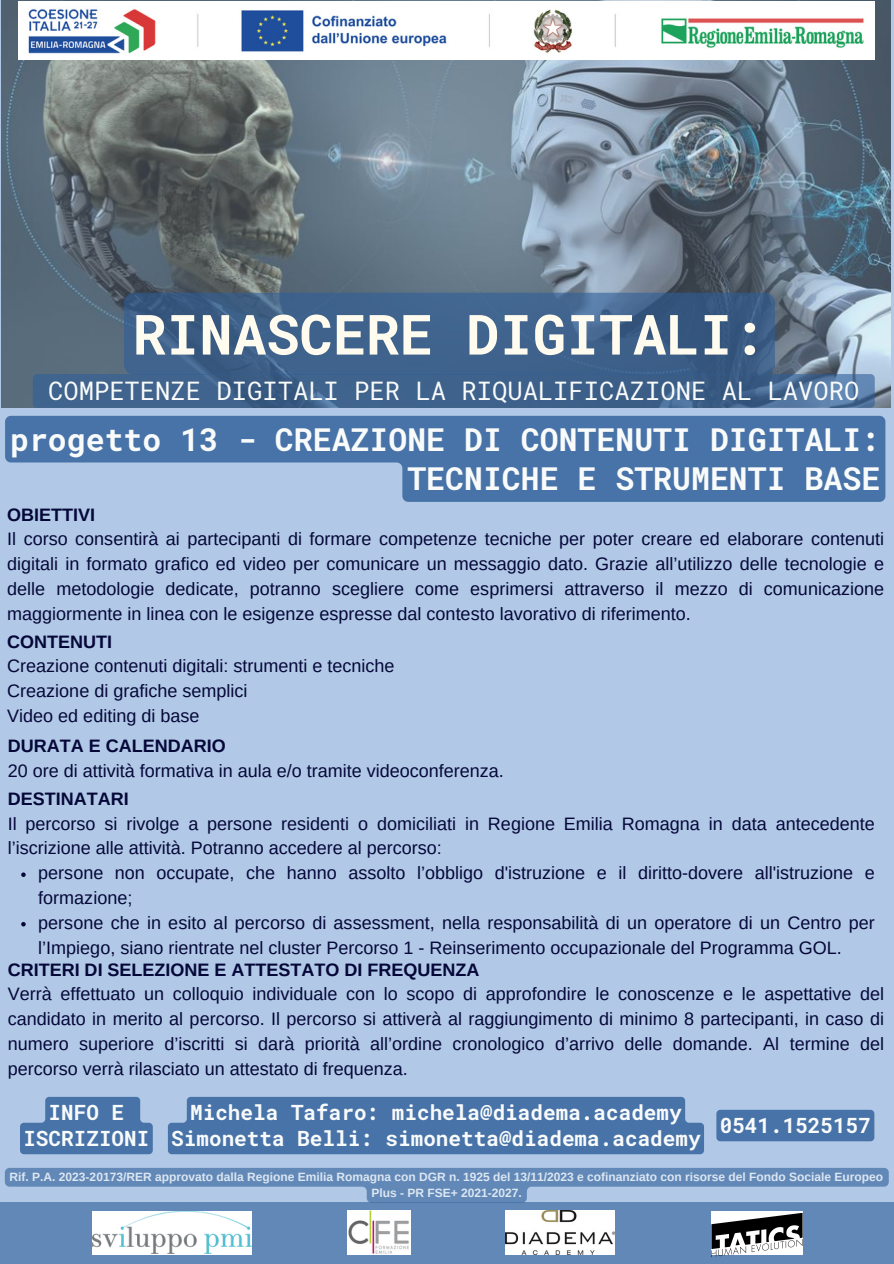
<style>
.page{position:relative;width:894px;height:1264px;background:#fff}
.page>*{position:absolute;margin:0;border:0;box-sizing:border-box;transform-origin:0 0}
.t1{font:700 55.5px "Roboto Mono";color:#fffbee}
.t2{font:700 31.5px/39.3px "Roboto Mono";color:#f9fbfb;text-align:right}
.t3{font:25.5px "Roboto Mono";color:#f9fbfb}
.t4{font:700 21px "Roboto Mono";color:#f9fbfb}
.t5{font:18px/24.8px "Arimo";color:#050739}
.t6{font:700 18px "Arimo";color:#050739}
.t7{font:700 12px/16px "Arimo";color:#f9fbfb;text-align:center}
</style>
<div class="page">
<div style="left:0;top:0;width:893px;height:1263px;background:#b1c9e6"></div>
<img style="left:1px;top:0;width:889px;height:407px">
<img style="left:19px;top:1px;width:855px;height:59px">
<svg style="left:124px;top:293px;width:650px;height:81px;background:#3d6089"></svg>
<div style="left:33px;top:374px;width:841px;height:34px;background:#2e5e99;border-radius:4px;opacity:.6"></div>
<svg style="left:5px;top:416px;width:880px;height:86px;fill:#4873a8"></svg>
<div style="left:0;top:1202px;width:893px;height:61px;background:#6288b7"></div>
<svg style="left:93px;top:1253px;width:158px;height:1px"></svg>
<img style="left:93px;top:1211px;width:158px;height:42px">
<img style="left:711px;top:1211px;width:92px;height:47px">
<img style="left:505px;top:1210px;width:109px;height:44px">
<img style="left:347px;top:1210px;width:63px;height:44px">
<svg style="left:5px;top:1168px;width:883px;height:34px"></svg>
<svg style="left:21px;top:872px;width:5px;height:5px"></svg>
<svg style="left:21px;top:922px;width:5px;height:4px"></svg>
<svg style="left:20px;top:1096px;width:133px;height:58px;background:#577fb0"></svg>
<div style="left:168px;top:1096px;width:535px;height:58px;background:#4873a8"></div>
<div style="left:716px;top:1109px;width:158px;height:32px;background:#4873a8;border-radius:4px"></div>
<p class="t1" style="left:133px;top:296px;width:634px">RINASCERE DIGITALI:</p>
<p class="t3" style="left:48px;top:373px;width:812px">COMPETENZE DIGITALI PER LA RIQUALIFICAZIONE AL LAVORO</p>
<p class="t2" style="left:10px;top:419px;width:871px">progetto 13 - CREAZIONE DI CONTENUTI DIGITALI:<br>TECNICHE E STRUMENTI BASE</p>
<p class="t6" style="left:7px;top:504px;width:89px">OBIETTIVI</p>
<p class="t5" style="left:7px;top:527px;width:878px;text-align:justify">Il corso consentirà ai partecipanti di formare competenze tecniche per poter creare ed elaborare contenuti digitali in formato grafico ed video per comunicare un messaggio dato. Grazie all’utilizzo delle tecnologie e delle metodologie dedicate, potranno scegliere come esprimersi attraverso il mezzo di comunicazione maggiormente in linea con le esigenze espresse dal contesto lavorativo di riferimento.</p>
<p class="t6" style="left:7px;top:631px;width:106px">CONTENUTI</p>
<p class="t5" style="left:7px;top:653px;width:388px">Creazione contenuti digitali: strumenti e tecniche</p>
<p class="t5" style="left:7px;top:678px;width:241px">Creazione di grafiche semplici</p>
<p class="t5" style="left:7px;top:703px;width:194px">Video ed editing di base</p>
<p class="t6" style="left:8px;top:735px;width:219px">DURATA E CALENDARIO</p>
<p class="t5" style="left:8px;top:758px;width:497px">20 ore di attività formativa in aula e/o tramite videoconferenza.</p>
<p class="t6" style="left:8px;top:788px;width:122px">DESTINATARI</p>
<p class="t5" style="left:8px;top:811px;width:868px">Il percorso si rivolge a persone residenti o domiciliati in Regione Emilia Romagna in data antecedente l’iscrizione alle attività. Potranno accedere al percorso:</p>
<p class="t5" style="left:38px;top:860px;width:837px">persone non occupate, che hanno assolto l’obbligo d'istruzione e il diritto-dovere all'istruzione e formazione;</p>
<p class="t5" style="left:38px;top:910px;width:837px">persone che in esito al percorso di assessment, nella responsabilità di un operatore di un Centro per l’Impiego, siano rientrate nel cluster Percorso 1 - Reinserimento occupazionale del Programma GOL.</p>
<p class="t6" style="left:8px;top:959px;width:473px">CRITERI DI SELEZIONE E ATTESTATO DI FREQUENZA</p>
<p class="t5" style="left:8px;top:981px;width:877px;text-align:justify">Verrà effettuato un colloquio individuale con lo scopo di approfondire le conoscenze e le aspettative del candidato in merito al percorso. Il percorso si attiverà al raggiungimento di minimo 8 partecipanti, in caso di numero superiore d’iscritti si darà priorità all’ordine cronologico d’arrivo delle domande. Al termine del percorso verrà rilasciato un attestato di frequenza.</p>
<p class="t4" style="left:49px;top:1097px;width:77px">INFO E</p>
<p class="t4" style="left:23px;top:1123px;width:127px">ISCRIZIONI</p>
<p class="t4" style="left:190px;top:1097px;width:493px">Michela Tafaro: michela@diadema.academy</p>
<p class="t4" style="left:171px;top:1123px;width:530px">Simonetta Belli: simonetta@diadema.academy</p>
<p class="t4" style="left:719px;top:1110px;width:153px">0541.1525157</p>
<p class="t7" style="left:10px;top:1169px;width:874px">Rif. P.A. 2023-20173/RER approvato dalla Regione Emilia Romagna con DGR n. 1925 del 13/11/2023 e cofinanziato con risorse del Fondo Sociale Europeo<br>Plus - PR FSE+ 2021-2027.</p>
</div>
